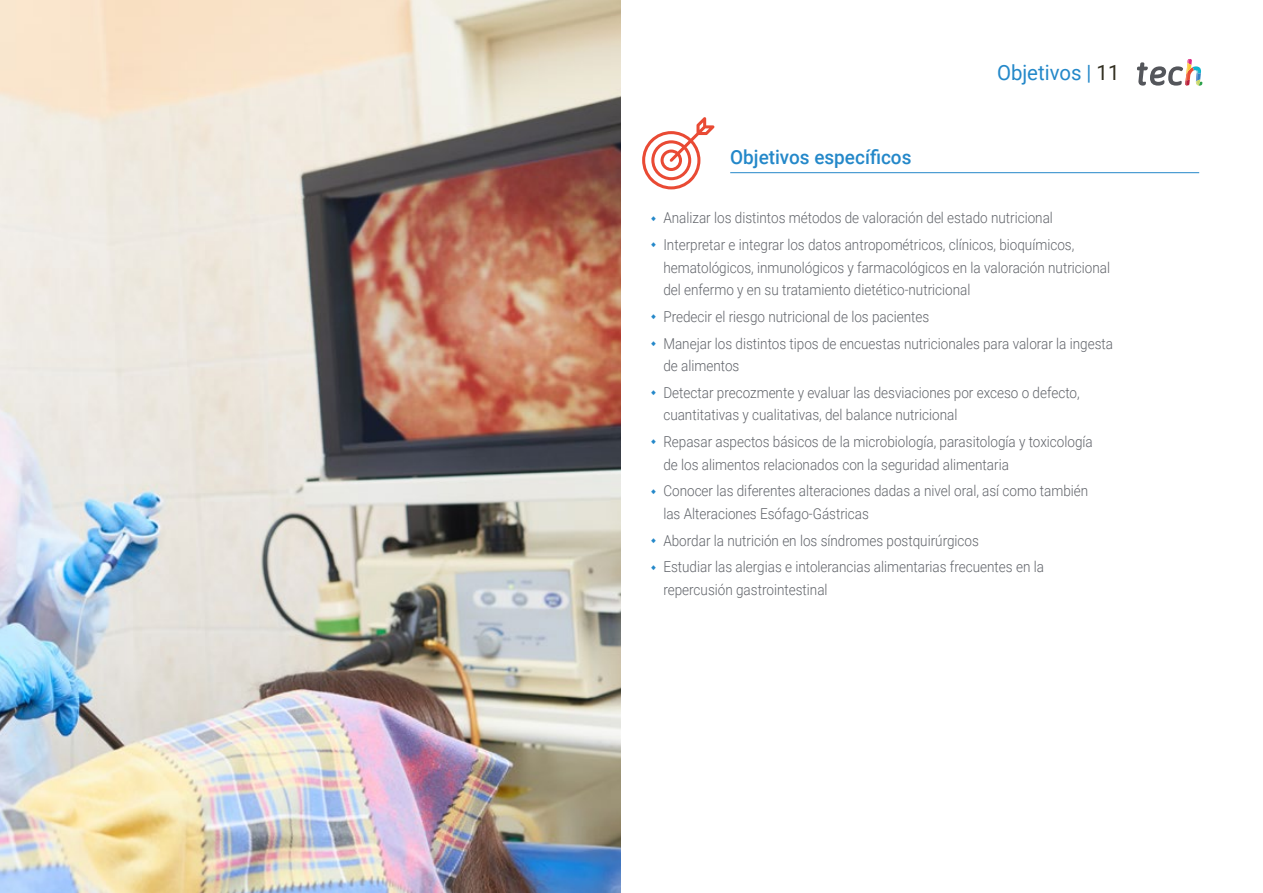
<style>
.page{position:relative;width:1263px;height:893px;background:#fff}
.page>*{position:absolute;margin:0;border:0;box-sizing:border-box;transform-origin:0 0}
.t1{font:21px "Roboto";color:#2488c9}
.t2{font:500 19.5px "Roboto";color:#2488c9}
.t3{font:300 15px/26.7px "Roboto";color:#61646a;scale:.9 1}
.s1{color:#312e20}
</style>
<div class="page">
<img style="left:0;top:0;width:621px;height:893px">
<hr style="left:730px;top:172px;width:469px;height:1px;background:#2488c9">
<svg style="left:642px;top:117px;width:72px;height:72px"></svg>
<svg style="left:1137px;top:59px;width:65px;height:27px"></svg>
<h2 class="t2" style="left:730px;top:144px;width:183px">Objetivos específicos</h2>
<h1 class="t1" style="left:997px;top:57px;width:124px">Objetivos | <span class="s1">11</span></h1>
<p class="t3" style="left:663px;top:204px;width:458px">Analizar los distintos métodos de valoración del estado nutricional<br>Interpretar e integrar los datos antropométricos, clínicos, bioquímicos,</p>
<p class="t3" style="left:663px;top:255px;width:498px;line-height:22.5px">hematológicos, inmunológicos y farmacológicos en la valoración nutricional del enfermo y en su tratamiento dietético-nutricional</p>
<p class="t3" style="left:663px;top:303px;width:501px">Predecir el riesgo nutricional de los pacientes<br>Manejar los distintos tipos de encuestas nutricionales para valorar la ingesta</p>
<p class="t3" style="left:663px;top:352px;width:464px">de alimentos<br>Detectar precozmente y evaluar las desviaciones por exceso o defecto,</p>
<p class="t3" style="left:663px;top:401px;width:479px">cuantitativas y cualitativas, del balance nutricional<br>Repasar aspectos básicos de la microbiología, parasitología y toxicología</p>
<p class="t3" style="left:663px;top:450px;width:474px">de los alimentos relacionados con la seguridad alimentaria<br>Conocer las diferentes alteraciones dadas a nivel oral, así como también</p>
<p class="t3" style="left:663px;top:500px;width:424px">las Alteraciones Esófago-Gástricas<br>Abordar la nutrición en los síndromes postquirúrgicos<br>Estudiar las alergias e intolerancias alimentarias frecuentes en la</p>
<p class="t3" style="left:663px;top:576px;width:184px">repercusión gastrointestinal</p>
</div>
